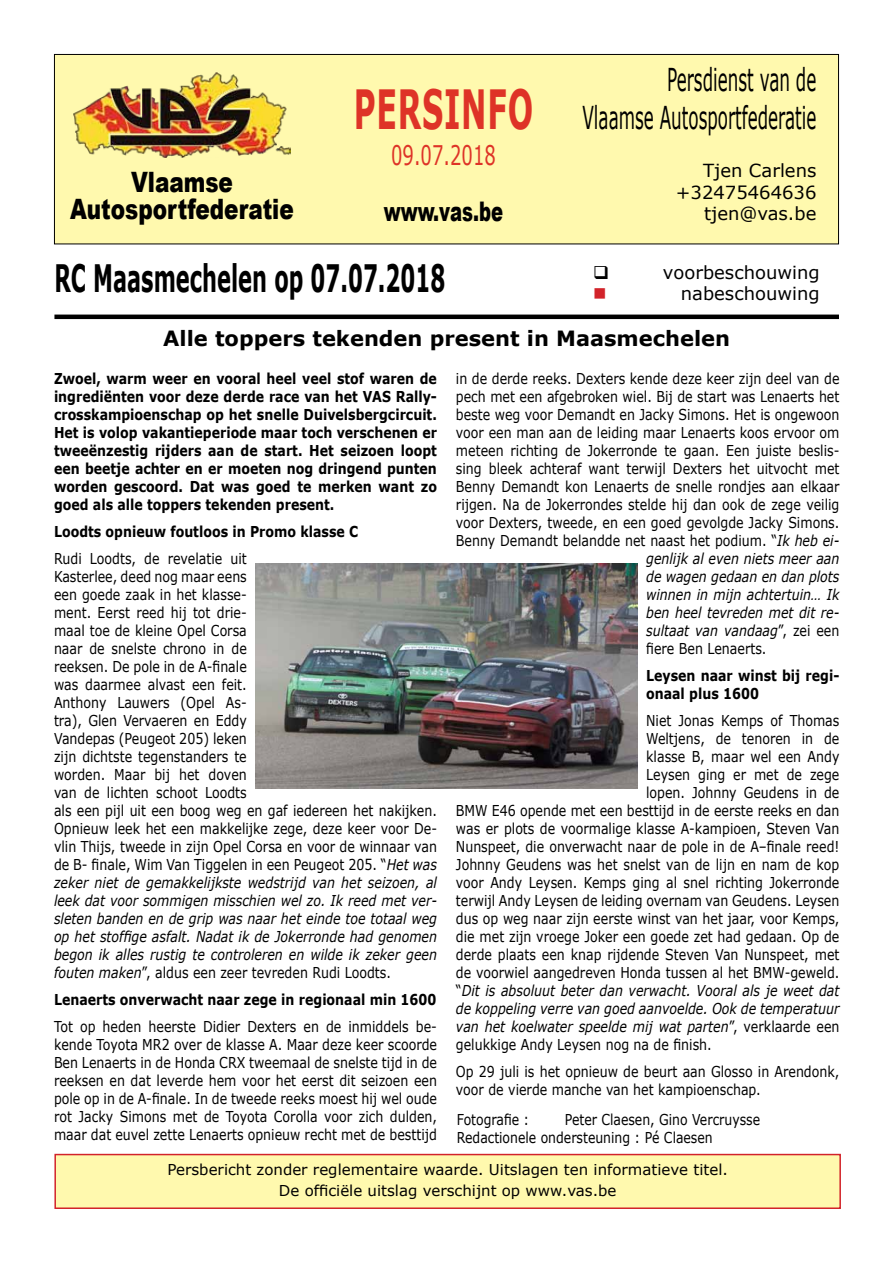
<style>
.page{position:relative;width:893px;height:1263px;background:#fff}
.page>*{position:absolute;margin:0;border:0;box-sizing:border-box;transform-origin:0 0}
.t1{font:700 54px "Verdana";letter-spacing:.025em;color:#de3327;scale:.56 1}
.t2{font:700 37.8px "Verdana";color:#000;scale:.56 1}
.t3{font:31.5px/37.8px "Verdana";color:#000;text-align:right;scale:.53 1}
.t4{font:900 28.05px/27px "Arial";color:#000;text-align:center;scale:.77 1}
.t5{font:900 27px "Arial";color:#000;scale:.67 1}
.t6{font:27px "Verdana";color:#de3327;scale:.67 1}
.t7{font:700 21px "Verdana";color:#000}
.t8{font:18px/21.6px "Verdana";color:#000;text-align:right}
.t9{font:18px "Wingdings";color:#d2232a}
.t10{font:15px/18px "Verdana";color:#000;scale:.84 1}
.t11{font:700 15px/18px "Verdana";color:#000;text-align:justify;scale:.84 1}
.t12{font:italic 15px "Verdana";color:#000;scale:.84 1}
.t13{font:15px/21.6px "Verdana";color:#000;text-align:center}
.t14{font:15px/18px "Verdana";color:#000;scale:.83 1}
.s1{font-style:italic}
.s2{font-style:normal}
</style>
<div class="page">
<div style="left:54px;top:54px;width:784px;height:190px;background:#fff9ae"></div>
<div style="left:54px;top:54px;width:785px;height:190px;border:1px solid #000"></div>
<img style="left:73px;top:73px;width:218px;height:85px">
<hr style="left:54px;top:315px;width:785px;height:4px;background:#000">
<div style="left:54px;top:1154px;width:787px;height:55px;background:#fff9ae;border:2px solid #d2232a"></div>
<img style="left:255px;top:563px;width:383px;height:226px">
<h3 class="t4" style="left:70px;top:168px;width:292px">Vlaamse<br>Autosportfederatie</h3>
<h1 class="t1" style="left:354px;top:75px;width:322px">PERSINFO</h1>
<h3 class="t6" style="left:391px;top:138px;width:158px">09.07.2018</h3>
<h3 class="t5" style="left:384px;top:192px;width:180px">www.vas.be</h3>
<h3 class="t3" style="left:582px;top:60px;width:443px">Persdienst van de<br>Vlaamse Autosportfederatie</h3>
<p class="t8" style="left:676px;top:159px;width:142px">Tjen Carlens +32475464636 tjen@vas.be</p>
<h2 class="t2" style="left:54px;top:255px;width:699px">RC Maasmechelen op 07.07.2018</h2>
<p class="t8" style="left:663px;top:261px;width:158px">voorbeschouwing</p>
<p class="t9" style="left:593px;top:284px;width:15px">■</p>
<p class="t8" style="left:681px;top:282px;width:140px">nabeschouwing</p>
<h3 class="t7" style="left:163px;top:325px;width:568px">Alle toppers tekenden present in Maasmechelen</h3>
<p class="t10" style="left:456px;top:369px;width:458px">in de derde reeks. Dexters kende deze keer zijn deel van de</p>
<p class="t10" style="left:456px;top:387px;width:458px">pech met een afgebroken wiel. Bij de start was Lenaerts het</p>
<p class="t10" style="left:456px;top:405px;width:458px">beste weg voor Demandt en Jacky Simons. Het is ongewoon</p>
<p class="t10" style="left:456px;top:423px;width:458px">voor een man aan de leiding maar Lenaerts koos ervoor om</p>
<p class="t10" style="left:456px;top:441px;width:458px">meteen richting de Jokerronde te gaan. Een juiste beslis-</p>
<p class="t10" style="left:456px;top:459px;width:458px">sing bleek achteraf want terwijl Dexters het uitvocht met</p>
<p class="t10" style="left:456px;top:477px;width:458px">Benny Demandt kon Lenaerts de snelle rondjes aan elkaar</p>
<p class="t10" style="left:456px;top:495px;width:458px">rijgen. Na de Jokerrondes stelde hij dan ook de zege veilig</p>
<p class="t10" style="left:456px;top:513px;width:458px">voor Dexters, tweede, en een goed gevolgde Jacky Simons.</p>
<p class="t10" style="left:456px;top:531px;width:458px">Benny Demandt belandde net naast het podium. “<span class="s1">Ik heb ei-</span></p>
<p class="t12" style="left:646px;top:549px;width:232px">genlijk al even niets meer aan</p>
<p class="t12" style="left:646px;top:567px;width:232px">de wagen gedaan en dan plots</p>
<p class="t12" style="left:646px;top:585px;width:232px">winnen in mijn achtertuin… Ik</p>
<p class="t12" style="left:646px;top:603px;width:232px">ben heel tevreden met dit re-</p>
<p class="t12" style="left:646px;top:621px;width:232px">sultaat van vandaag<span class="s2">”, zei een</span></p>
<p class="t10" style="left:646px;top:639px;width:145px">fiere Ben Lenaerts.</p>
<p class="t11" style="left:646px;top:666px;width:232px">Leysen naar winst bij regi&shy;onaal plus 1600</p>
<p class="t10" style="left:646px;top:711px;width:232px">Niet Jonas Kemps of Thomas</p>
<p class="t10" style="left:646px;top:729px;width:232px">Weltjens, de tenoren in de</p>
<p class="t10" style="left:646px;top:747px;width:232px">klasse B, maar wel een Andy</p>
<p class="t10" style="left:646px;top:765px;width:232px">Leysen ging er met de zege</p>
<p class="t10" style="left:646px;top:783px;width:232px">lopen. Johnny Geudens in de</p>
<p class="t10" style="left:456px;top:801px;width:458px">BMW E46 opende met een besttijd in de eerste reeks en dan</p>
<p class="t10" style="left:456px;top:819px;width:458px">was er plots de voormalige klasse A-kampioen, Steven Van</p>
<p class="t10" style="left:456px;top:837px;width:458px">Nunspeet, die onverwacht naar de pole in de A–finale reed!</p>
<p class="t10" style="left:456px;top:855px;width:458px">Johnny Geudens was het snelst van de lijn en nam de kop</p>
<p class="t10" style="left:456px;top:873px;width:458px">voor Andy Leysen. Kemps ging al snel richting Jokerronde</p>
<p class="t10" style="left:456px;top:891px;width:458px">terwijl Andy Leysen de leiding overnam van Geudens. Leysen</p>
<p class="t10" style="left:456px;top:909px;width:458px">dus op weg naar zijn eerste winst van het jaar, voor Kemps,</p>
<p class="t10" style="left:456px;top:927px;width:458px">die met zijn vroege Joker een goede zet had gedaan. Op de</p>
<p class="t10" style="left:456px;top:945px;width:458px">derde plaats een knap rijdende Steven Van Nunspeet, met</p>
<p class="t10" style="left:456px;top:963px;width:458px">de voorwiel aangedreven Honda tussen al het BMW-geweld.</p>
<p class="t12" style="left:456px;top:981px;width:458px"><span class="s2">“</span>Dit is absoluut beter dan verwacht. Vooral als je weet dat</p>
<p class="t12" style="left:456px;top:999px;width:458px">de koppeling verre van goed aanvoelde. Ook de temperatuur</p>
<p class="t12" style="left:456px;top:1017px;width:458px">van het koelwater speelde mij wat parten<span class="s2">”, verklaarde een</span></p>
<p class="t10" style="left:456px;top:1035px;width:306px">gelukkige Andy Leysen nog na de finish.</p>
<p class="t10" style="left:456px;top:1062px;width:458px">Op 29 juli is het opnieuw de beurt aan Glosso in Arendonk, voor de vierde manche van het kampioenschap.</p>
<p class="t11" style="left:54px;top:369px;width:457px">Zwoel, warm weer en vooral heel veel stof waren de ingrediënten voor deze derde race van het VAS Rally&shy;crosskampioenschap op het snelle Duivelsbergcircuit.<br>Het is volop vakantieperiode maar toch verschenen er tweeënzestig rijders aan de start. Het seizoen loopt een beetje achter en er moeten nog dringend punten worden gescoord. Dat was goed te merken want zo goed als alle toppers tekenden present.</p>
<p class="t11" style="left:54px;top:522px;width:364px">Loodts opnieuw foutloos in Promo klasse C</p>
<p class="t10" style="left:54px;top:549px;width:458px">Rudi Loodts, de revelatie uit<br>Kasterlee, deed nog maar eens<br>een goede zaak in het klasse-<br>ment. Eerst reed hij tot drie-<br>maal toe de kleine Opel Corsa<br>naar de snelste chrono in de<br>reeksen. De pole in de A-finale<br>was daarmee alvast een feit.<br>Anthony Lauwers (Opel As-<br>tra), Glen Vervaeren en Eddy<br>Vandepas (Peugeot 205) leken<br>zijn dichtste tegenstanders te<br>worden. Maar bij het doven<br>van de lichten schoot Loodts<br>als een pijl uit een boog weg en gaf iedereen het nakijken.<br>Opnieuw leek het een makkelijke zege, deze keer voor De&shy;vlin Thijs, tweede in zijn Opel Corsa en voor de winnaar van de B- finale, Wim Van Tiggelen in een Peugeot 205. “<span class="s1">Het was zeker niet de gemakkelijkste wedstrijd van het seizoen, al leek dat voor sommigen misschien wel zo. Ik reed met ver&shy;sleten banden en de grip was naar het einde toe totaal weg op het stoffige asfalt. Nadat ik de Jokerronde had genomen begon ik alles rustig te controleren en wilde ik zeker geen fouten maken</span>”, aldus een zeer tevreden Rudi Loodts.</p>
<p class="t11" style="left:54px;top:990px;width:457px">Lenaerts onverwacht naar zege in regionaal min 1600</p>
<p class="t10" style="left:54px;top:1017px;width:458px;text-align:justify">Tot op heden heerste Didier Dexters en de inmiddels be&shy;kende Toyota MR2 over de klasse A. Maar deze keer scoorde Ben Lenaerts in de Honda CRX tweemaal de snelste tijd in de reeksen en dat leverde hem voor het eerst dit seizoen een pole op in de A-finale. In de tweede reeks moest hij wel oude rot Jacky Simons met de Toyota Corolla voor zich dulden, maar dat euvel zette Lenaerts opnieuw recht met de besttijd</p>
<p class="t14" style="left:457px;top:1110px;width:89px">Fotografie :</p>
<p class="t14" style="left:457px;top:1110px;width:367px;text-indent:108px">Peter Claesen, Gino Vercruysse<br>Redactionele ondersteuning : Pé Claesen</p>
<p class="t13" style="left:167px;top:1158px;width:562px">Persbericht zonder reglementaire waarde. Uitslagen ten informatieve titel.<br>De officiële uitslag verschijnt op www.vas.be</p>
</div>
